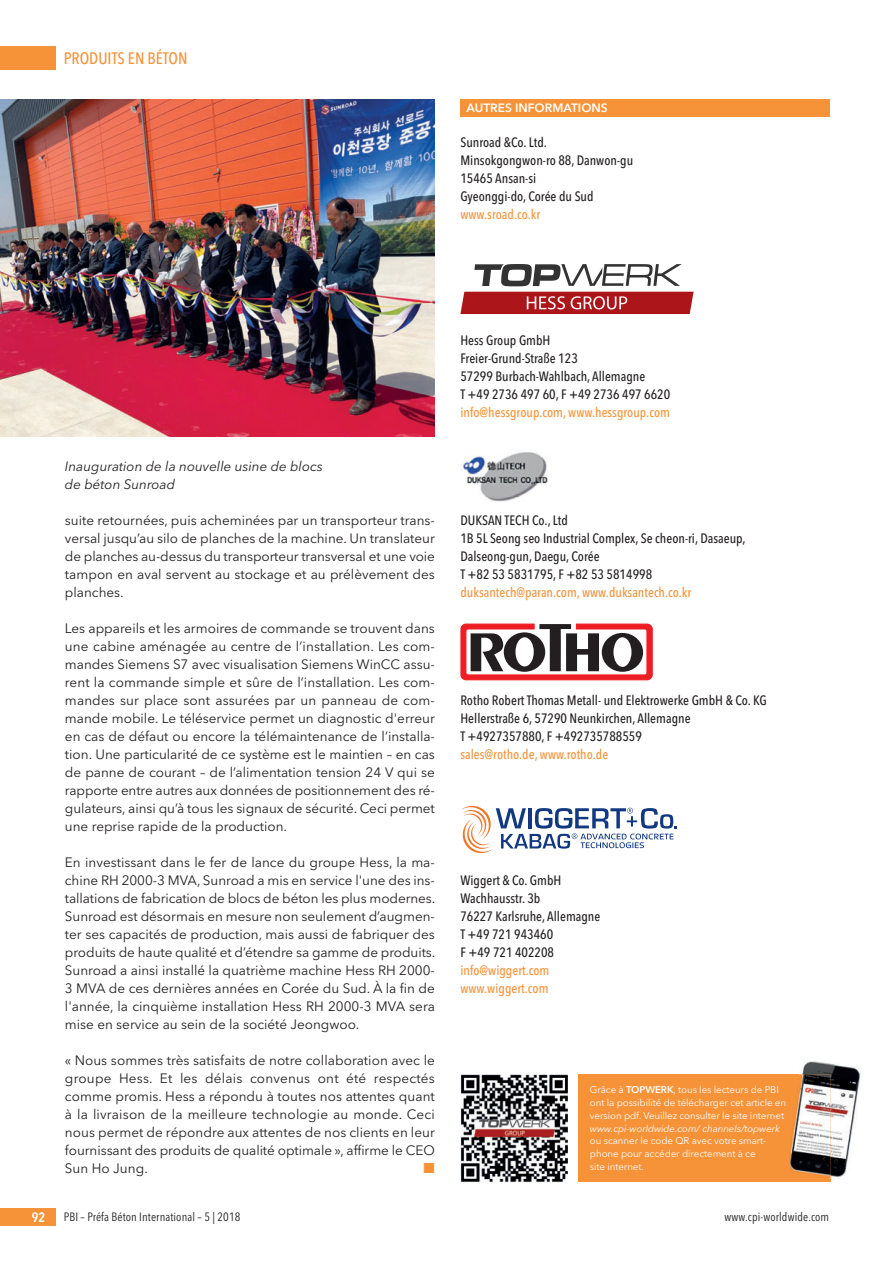
<style>
.page{position:relative;width:893px;height:1263px;background:#fff}
.page>*{position:absolute;margin:0;border:0;box-sizing:border-box;transform-origin:0 0}
.t1{font:500 16.5px "Avenir Next Condensed";color:#f69238}
.t2{font:13.5px/18px "Avenir Next";color:#231f20;text-align:justify}
.t3{font:500 13.5px/18px "Avenir Next Condensed";color:#231f20}
.t4{font:500 13.5px/18px "Avenir Next Condensed";color:#f69238}
.t5{font:italic 13.5px/18px "Avenir Next";color:#231f20}
.t6{font:600 13.5px "Avenir Next Condensed";color:#fff}
.t7{font:13.5px "European Pi Three";color:#f69238}
.t8{font:12px "Avenir Next Condensed";letter-spacing:.01em;color:#231f20}
.t9{font:600 12px "Avenir Next";color:#fff}
.t10{font:9.75px/12.8px "Avenir Next";letter-spacing:-.005em;color:#fff}
.t11{font:italic 9.75px "Avenir Next";letter-spacing:-.005em;color:#fff}
.s1{font-weight:600}
</style>
<div class="page">
<div style="left:0;top:47px;width:55px;height:23px;background:#f69238"></div>
<div style="left:0;top:1208px;width:55px;height:18px;background:#f69238"></div>
<div style="left:460px;top:100px;width:370px;height:17px;background:#f69238"></div>
<svg style="left:474px;top:264px;width:208px;height:22px"></svg>
<svg style="left:460px;top:292px;width:234px;height:22px;background:#b42d31"></svg>
<svg style="left:460px;top:623px;width:193px;height:57px"></svg>
<img style="left:461px;top:452px;width:87px;height:50px">
<svg style="left:461px;top:806px;width:216px;height:47px"></svg>
<div style="left:578px;top:1074px;width:252px;height:108px;background:#f69238"></div>
<img style="left:460px;top:1075px;width:108px;height:107px">
<img style="left:802px;top:1061px;width:59px;height:120px">
<img style="left:789px;top:1074px;width:41px;height:105px">
<img style="left:0;top:100px;width:435px;height:336px">
<p class="t1" style="left:64px;top:51px;width:125px">PRODUITS EN BÉTON</p>
<p class="t9" style="left:467px;top:103px;width:143px">AUTRES INFORMATIONS</p>
<p class="t3" style="left:460px;top:134px;width:174px">Sunroad &amp;Co. Ltd.<br>Minsokgongwon-ro 88, Danwon-gu<br>15465 Ansan-si<br>Gyeonggi-do, Corée du Sud</p>
<p class="t4" style="left:460px;top:206px;width:81px">www.sroad.co.kr</p>
<p class="t5" style="left:65px;top:458px;width:259px">Inauguration de la nouvelle usine de blocs de béton Sunroad</p>
<p class="t2" style="left:65px;top:512px;width:371px">suite retournées, puis acheminées par un transporteur trans&shy;versal jusqu’au silo de planches de la machine. Un translateur de planches au-dessus du transporteur transversal et une voie tampon en aval servent au stockage et au prélèvement des planches.</p>
<p class="t2" style="left:65px;top:620px;width:371px">Les appareils et les armoires de commande se trouvent dans une cabine aménagée au centre de l’installation. Les com&shy;mandes Siemens S7 avec visualisation Siemens WinCC assu&shy;rent la commande simple et sûre de l’installation. Les com&shy;mandes sur place sont assurées par un panneau de com&shy;mande mobile. Le téléservice permet un diagnostic d'erreur en cas de défaut ou encore la télémaintenance de l’installa&shy;tion. Une particularité de ce système est le maintien – en cas de panne de courant – de l’alimentation tension 24 V qui se rapporte entre autres aux données de positionnement des ré&shy;gulateurs, ainsi qu’à tous les signaux de sécurité. Ceci permet une reprise rapide de la production.</p>
<p class="t2" style="left:65px;top:854px;width:372px">En investissant dans le fer de lance du groupe Hess, la ma&shy;chine RH 2000-3 MVA, Sunroad a mis en service l'une des ins&shy;tallations de fabrication de blocs de béton les plus modernes.<br>Sunroad est désormais en mesure non seulement d’augmen&shy;ter ses capacités de production, mais aussi de fabriquer des produits de haute qualité et d’étendre sa gamme de produits.<br>Sunroad a ainsi installé la quatrième machine Hess RH 2000- 3 MVA de ces dernières années en Corée du Sud. À la fin de l'année, la cinquième installation Hess RH 2000-3 MVA sera mise en service au sein de la société Jeongwoo.</p>
<p class="t2" style="left:65px;top:1052px;width:371px">« Nous sommes très satisfaits de notre collaboration avec le groupe Hess. Et les délais convenus ont été respectés comme promis. Hess a répondu à toutes nos attentes quant à la livraison de la meilleure technologie au monde. Ceci nous permet de répondre aux attentes de nos clients en leur fournissant des produits de qualité optimale », affirme le CEO Sun Ho Jung.</p>
<p class="t7" style="left:424px;top:1160px;width:13px">-</p>
<p class="t3" style="left:460px;top:332px;width:211px">Hess Group GmbH<br>Freier-Grund-Straße 123<br>57299 Burbach-Wahlbach, Allemagne<br>T +49 2736 497 60, F +49 2736 497 6620</p>
<p class="t4" style="left:460px;top:404px;width:211px">info@hessgroup.com, www.hessgroup.com</p>
<p class="t3" style="left:460px;top:512px;width:287px">DUKSAN TECH Co., Ltd<br>1B 5L Seong seo Industrial Complex, Se cheon-ri, Dasaeup, Dalseong-gun, Daegu, Corée<br>T +82 53 5831795, F +82 53 5814998</p>
<p class="t4" style="left:460px;top:584px;width:233px">duksantech@paran.com, www.duksantech.co.kr</p>
<p class="t3" style="left:460px;top:692px;width:308px">Rotho Robert Thomas Metall- und Elektrowerke GmbH &amp; Co. KG<br>Hellerstraße 6, 57290 Neunkirchen, Allemagne<br>T +4927357880, F +492735788559</p>
<p class="t4" style="left:460px;top:746px;width:149px">sales@rotho.de, www.rotho.de</p>
<p class="t3" style="left:460px;top:872px;width:141px">Wiggert &amp; Co. GmbH<br>Wachhausstr. 3b<br>76227 Karlsruhe, Allemagne<br>T +49 721 943460<br>F +49 721 402208</p>
<p class="t4" style="left:460px;top:962px;width:91px">info@wiggert.com www.wiggert.com</p>
<p class="t10" style="left:590px;top:1084px;width:198px">Grâce à <span class="s1">TOPWERK</span>, tous les lecteurs de PBI ont la possibilité de télécharger cet article en version pdf. Veuillez consulter le site internet</p>
<p class="t11" style="left:590px;top:1124px;width:191px">www.cpi-worldwide.com/ channels/topwerk</p>
<p class="t10" style="left:590px;top:1135px;width:178px">ou scanner le code QR avec votre smart&shy;phone pour accéder directement à ce site internet.</p>
<p class="t6" style="left:32px;top:1211px;width:15px">92</p>
<p class="t8" style="left:64px;top:1211px;width:178px">PBI – Préfa Béton International – 5 | 2018</p>
<p class="t8" style="left:725px;top:1211px;width:106px">www.cpi-worldwide.com</p>
</div>
